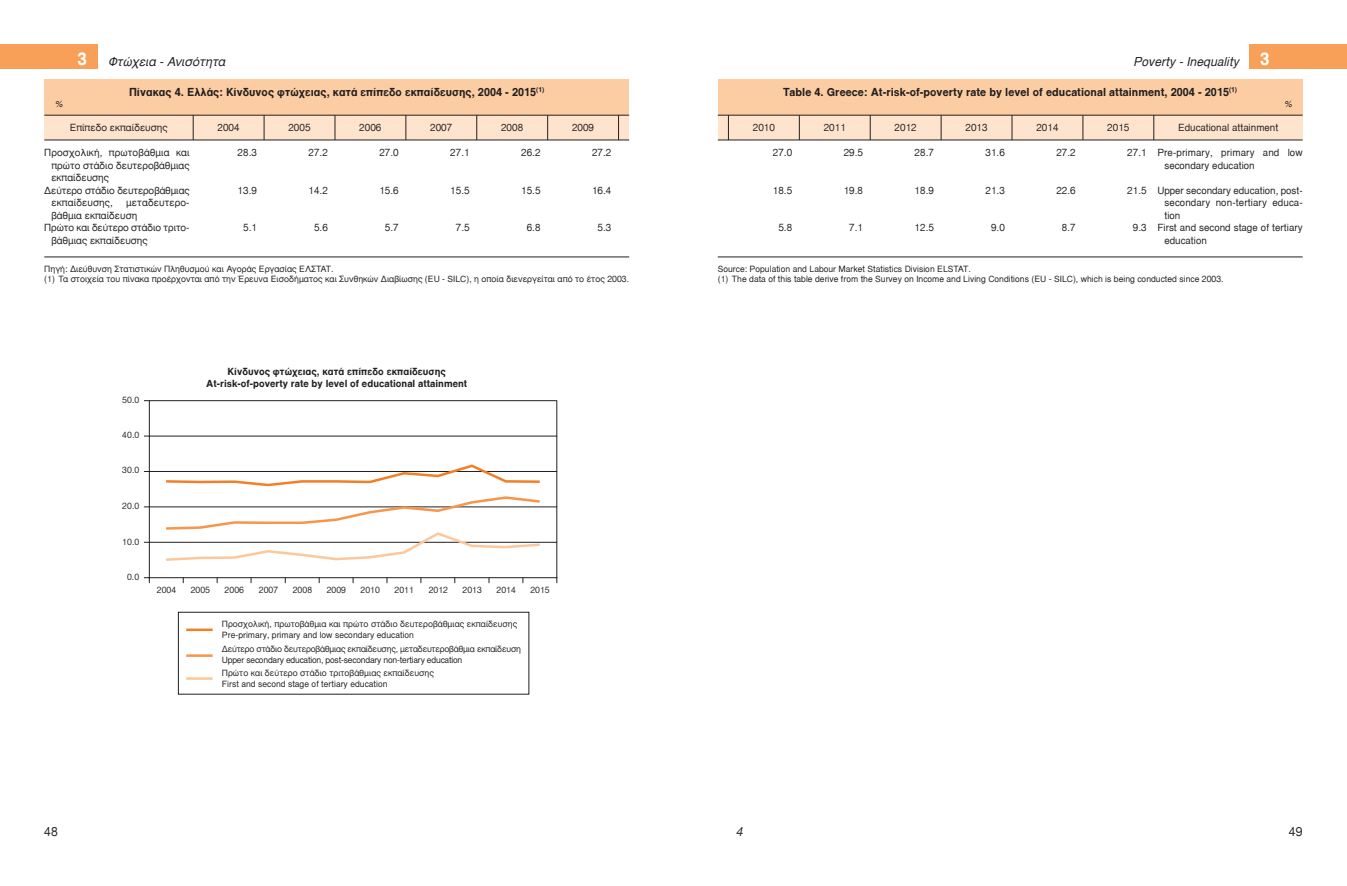
<style>
.page{position:relative;width:1347px;height:886px;background:#fff}
.page>*{position:absolute;margin:0;border:0;box-sizing:border-box;transform-origin:0 0}
.t1{font:italic 12.5px "Gr Helvetica";color:#231f20}
.t2{font:12.5px "Gr Helvetica";color:#231f20}
.t3{font:700 11.25px "Gr Helvetica";color:#231f20}
.t4{font:10px/12.5px "Gr Helvetica";color:#231f20}
.t5{font:700 10px/11.2px "Gr Helvetica";color:#231f20;text-align:center}
.t6{font:8.75px/10px "Gr Helvetica";color:#231f20}
.t7{font:8.75px/10.5px "Gr Helvetica";letter-spacing:-.025em;color:#231f20}
.t8{font:italic 8.75px "Gr Helvetica";color:#231f20}
.s1{font-weight:700;font-style:normal;font-size:17.5px;color:#fff}
</style>
<div class="page">
<div style="left:0;top:44px;width:97px;height:25px;background:#f8a058"></div>
<div style="left:1249px;top:44px;width:97px;height:25px;background:#f8a058"></div>
<div style="left:44px;top:80px;width:585px;height:35px;background:#fccda3"></div>
<div style="left:44px;top:115px;width:585px;height:25px;background:#fee4cd"></div>
<hr style="left:44px;top:115px;width:585px;height:1px;background:#231f20">
<hr style="left:44px;top:140px;width:585px;height:1px;background:#231f20">
<svg style="left:618px;top:115px;width:1px;height:25px"></svg>
<svg style="left:547px;top:115px;width:1px;height:25px"></svg>
<svg style="left:476px;top:115px;width:1px;height:25px"></svg>
<svg style="left:405px;top:115px;width:1px;height:25px"></svg>
<svg style="left:335px;top:115px;width:1px;height:25px"></svg>
<svg style="left:264px;top:115px;width:1px;height:25px"></svg>
<hr style="left:44px;top:257px;width:585px;height:1px;background:#231f20">
<div style="left:718px;top:80px;width:584px;height:35px;background:#fccda3"></div>
<div style="left:718px;top:115px;width:584px;height:25px;background:#fee4cd"></div>
<hr style="left:718px;top:115px;width:584px;height:1px;background:#231f20">
<hr style="left:718px;top:140px;width:584px;height:1px;background:#231f20">
<svg style="left:728px;top:115px;width:1px;height:25px"></svg>
<svg style="left:799px;top:115px;width:1px;height:25px"></svg>
<svg style="left:870px;top:115px;width:1px;height:25px"></svg>
<svg style="left:940px;top:115px;width:1px;height:25px"></svg>
<svg style="left:1011px;top:115px;width:1px;height:25px"></svg>
<svg style="left:1082px;top:115px;width:1px;height:25px"></svg>
<svg style="left:1153px;top:115px;width:1px;height:25px"></svg>
<hr style="left:718px;top:257px;width:584px;height:1px;background:#231f20">
<svg style="left:193px;top:115px;width:1px;height:25px"></svg>
<div style="left:178px;top:612px;width:351px;height:82px;border:1px solid #231f20"></div>
<hr style="left:186px;top:628px;width:27px;height:3px;background:#f47e25">
<hr style="left:186px;top:677px;width:27px;height:3px;background:#fcc79b">
<hr style="left:186px;top:654px;width:27px;height:3px;background:#f7954a">
<hr style="left:556px;top:401px;width:1px;height:177px;background:#231f20">
<hr style="left:149px;top:401px;width:1px;height:177px;background:#231f20">
<hr style="left:149px;top:400px;width:408px;height:1px;background:#231f20">
<hr style="left:149px;top:436px;width:408px;height:1px;background:#231f20">
<hr style="left:149px;top:471px;width:408px;height:1px;background:#231f20">
<hr style="left:149px;top:506px;width:408px;height:1px;background:#231f20">
<hr style="left:149px;top:542px;width:408px;height:1px;background:#231f20">
<hr style="left:149px;top:577px;width:408px;height:1px;background:#231f20">
<svg style="left:144px;top:577px;width:6px;height:6px"></svg>
<svg style="left:166px;top:464px;width:374px;height:23px"></svg>
<svg style="left:163px;top:496px;width:379px;height:65px"></svg>
<p class="t8" style="left:55px;top:100px;width:11px">%</p>
<h1 class="t1" style="left:77px;top:56px;width:152px"><span class="s1">3</span> Φτώχεια - Ανισότητα</h1>
<h1 class="t1" style="left:1133px;top:56px;width:138px">Poverty - Inequality <span class="s1">3</span></h1>
<p class="t3" style="left:129px;top:86px;width:417px">Πίνακας 4. Eλλάς: Κίνδυνος φτώχειας, κατά επίπεδο εκπαίδευσης, 2004 - 2015<sup>(1)</sup></p>
<p class="t3" style="left:783px;top:86px;width:455px">Table 4. Greece: At-risk-of-poverty rate by level of educational attainment, 2004 - 2015<sup>(1)</sup></p>
<p class="t8" style="left:1284px;top:100px;width:11px">%</p>
<p class="t4" style="left:752px;top:122px;width:24px">2010</p>
<p class="t4" style="left:823px;top:122px;width:24px">2011</p>
<p class="t4" style="left:894px;top:122px;width:24px">2012</p>
<p class="t4" style="left:965px;top:122px;width:24px">2013</p>
<p class="t4" style="left:1036px;top:122px;width:24px">2014</p>
<p class="t4" style="left:1107px;top:122px;width:24px">2015</p>
<p class="t4" style="left:217px;top:122px;width:24px">2004</p>
<p class="t4" style="left:288px;top:122px;width:24px">2005</p>
<p class="t4" style="left:359px;top:122px;width:24px">2006</p>
<p class="t4" style="left:430px;top:122px;width:24px">2007</p>
<p class="t4" style="left:501px;top:122px;width:24px">2008</p>
<p class="t4" style="left:572px;top:122px;width:24px">2009</p>
<p class="t4" style="left:70px;top:122px;width:99px">Επίπεδο εκπαίδευσης</p>
<p class="t4" style="left:1178px;top:122px;width:102px">Educational attainment</p>
<p class="t4" style="left:237px;top:147px;width:21px">28.3</p>
<p class="t4" style="left:308px;top:147px;width:21px">27.2</p>
<p class="t4" style="left:379px;top:147px;width:21px">27.0</p>
<p class="t4" style="left:450px;top:147px;width:21px">27.1</p>
<p class="t4" style="left:521px;top:147px;width:21px">26.2</p>
<p class="t4" style="left:592px;top:147px;width:21px">27.2</p>
<p class="t4" style="left:237px;top:184px;width:21px">13.9</p>
<p class="t4" style="left:308px;top:184px;width:21px">14.2</p>
<p class="t4" style="left:379px;top:184px;width:21px">15.6</p>
<p class="t4" style="left:450px;top:184px;width:21px">15.5</p>
<p class="t4" style="left:521px;top:184px;width:21px">15.5</p>
<p class="t4" style="left:592px;top:184px;width:21px">16.4</p>
<p class="t4" style="left:243px;top:222px;width:15px">5.1</p>
<p class="t4" style="left:314px;top:222px;width:15px">5.6</p>
<p class="t4" style="left:385px;top:222px;width:15px">5.7</p>
<p class="t4" style="left:456px;top:222px;width:15px">7.5</p>
<p class="t4" style="left:526px;top:222px;width:15px">6.8</p>
<p class="t4" style="left:597px;top:222px;width:15px">5.3</p>
<p class="t4" style="left:44px;top:147px;width:147px">Προσχολική, πρωτοβάθμια και</p>
<p class="t4" style="left:51px;top:159px;width:140px">πρώτο στάδιο δευτεροβάθμιας</p>
<p class="t4" style="left:51px;top:172px;width:59px">εκπαίδευσης</p>
<p class="t4" style="left:44px;top:184px;width:147px">Δεύτερο στάδιο δευτεροβάθμιας</p>
<p class="t4" style="left:51px;top:197px;width:63px">εκπαίδευσης,</p>
<p class="t4" style="left:126px;top:197px;width:65px">μεταδευτερο-</p>
<p class="t4" style="left:51px;top:209px;width:87px">βάθμια εκπαίδευση</p>
<p class="t4" style="left:44px;top:222px;width:147px">Πρώτο και δεύτερο στάδιο τριτο-</p>
<p class="t4" style="left:51px;top:234px;width:98px">βάθμιας εκπαίδευσης</p>
<p class="t6" style="left:44px;top:264px;width:586px">Πηγή: Διεύθυνση Στατιστικών Πληθυσμού και Αγοράς Εργασίας ΕΛΣΤΑΤ.<br>(1) Τα στοιχεία του πίνακα προέρχονται από την Έρευνα Εισοδήματος και Συνθηκών Διαβίωσης (EU - SILC), η οποία διενεργείται από το έτος 2003.</p>
<p class="t6" style="left:122px;top:395px;width:18px">50.0</p>
<p class="t6" style="left:122px;top:430px;width:18px">40.0</p>
<p class="t6" style="left:122px;top:466px;width:18px">30.0</p>
<p class="t6" style="left:122px;top:501px;width:18px">20.0</p>
<p class="t6" style="left:122px;top:537px;width:18px">10.0</p>
<p class="t6" style="left:127px;top:572px;width:14px">0.0</p>
<p class="t5" style="left:206px;top:366px;width:262px">Κίνδυνος φτώχειας, κατά επίπεδο εκπαίδευσης<br>At-risk-of-poverty rate by level of educational attainment</p>
<p class="t6" style="left:157px;top:585px;width:21px">2004</p>
<p class="t6" style="left:191px;top:585px;width:21px">2005</p>
<p class="t6" style="left:225px;top:585px;width:21px">2006</p>
<p class="t6" style="left:259px;top:585px;width:21px">2007</p>
<p class="t6" style="left:293px;top:585px;width:21px">2008</p>
<p class="t6" style="left:327px;top:585px;width:21px">2009</p>
<p class="t6" style="left:360px;top:585px;width:21px">2010</p>
<p class="t6" style="left:394px;top:585px;width:21px">2011</p>
<p class="t6" style="left:429px;top:585px;width:21px">2012</p>
<p class="t6" style="left:462px;top:585px;width:21px">2013</p>
<p class="t6" style="left:496px;top:585px;width:21px">2014</p>
<p class="t6" style="left:530px;top:585px;width:21px">2015</p>
<p class="t6" style="left:222px;top:619px;width:297px;line-height:10.5px">Προσχολική, πρωτοβάθμια και πρώτο στάδιο δευτεροβάθμιας εκπαίδευσης<br>Pre-primary, primary and low secondary education</p>
<p class="t6" style="left:222px;top:668px;width:213px;line-height:10.5px">Πρώτο και δεύτερο στάδιο τριτοβάθμιας εκπαίδευσης<br>First and second stage of tertiary education</p>
<p class="t7" style="left:222px;top:644px;width:300px">Δεύτερο στάδιο δευτεροβάθμιας εκπαίδευσης, μεταδευτεροβάθμια εκπαίδευση<br>Upper secondary education, post-secondary non-tertiary education</p>
<p class="t4" style="left:773px;top:147px;width:21px">27.0</p>
<p class="t4" style="left:843px;top:147px;width:21px">29.5</p>
<p class="t4" style="left:914px;top:147px;width:21px">28.7</p>
<p class="t4" style="left:985px;top:147px;width:21px">31.6</p>
<p class="t4" style="left:1056px;top:147px;width:21px">27.2</p>
<p class="t4" style="left:1127px;top:147px;width:21px">27.1</p>
<p class="t4" style="left:773px;top:184px;width:21px">18.5</p>
<p class="t4" style="left:843px;top:184px;width:21px">19.8</p>
<p class="t4" style="left:914px;top:184px;width:21px">18.9</p>
<p class="t4" style="left:985px;top:184px;width:21px">21.3</p>
<p class="t4" style="left:1056px;top:184px;width:21px">22.6</p>
<p class="t4" style="left:1127px;top:184px;width:21px">21.5</p>
<p class="t4" style="left:778px;top:222px;width:15px">5.8</p>
<p class="t4" style="left:849px;top:222px;width:15px">7.1</p>
<p class="t4" style="left:914px;top:222px;width:21px">12.5</p>
<p class="t4" style="left:991px;top:222px;width:15px">9.0</p>
<p class="t4" style="left:1062px;top:222px;width:15px">8.7</p>
<p class="t4" style="left:1132px;top:222px;width:15px">9.3</p>
<p class="t4" style="left:1164px;top:147px;width:140px;text-indent:-7px">Pre-primary, primary and low secondary education</p>
<p class="t4" style="left:1157px;top:184px;width:147px">Upper secondary education, post-</p>
<p class="t4" style="left:1164px;top:197px;width:140px">secondary non-tertiary educa-</p>
<p class="t4" style="left:1164px;top:209px;width:18px">tion</p>
<p class="t4" style="left:1157px;top:222px;width:147px">First and second stage of tertiary</p>
<p class="t4" style="left:1164px;top:234px;width:44px">education</p>
<p class="t6" style="left:718px;top:264px;width:507px">Source: Population and Labour Market Statistics Division ELSTAT.<br>(1) The data of this table derive from the Survey on Income and Living Conditions (EU - SILC), which is being conducted since 2003.</p>
<h1 class="t2" style="left:44px;top:825px;width:15px">48</h1>
<h1 class="t1" style="left:735px;top:825px;width:11px">4</h1>
<h1 class="t2" style="left:1288px;top:825px;width:15px">49</h1>
</div>
